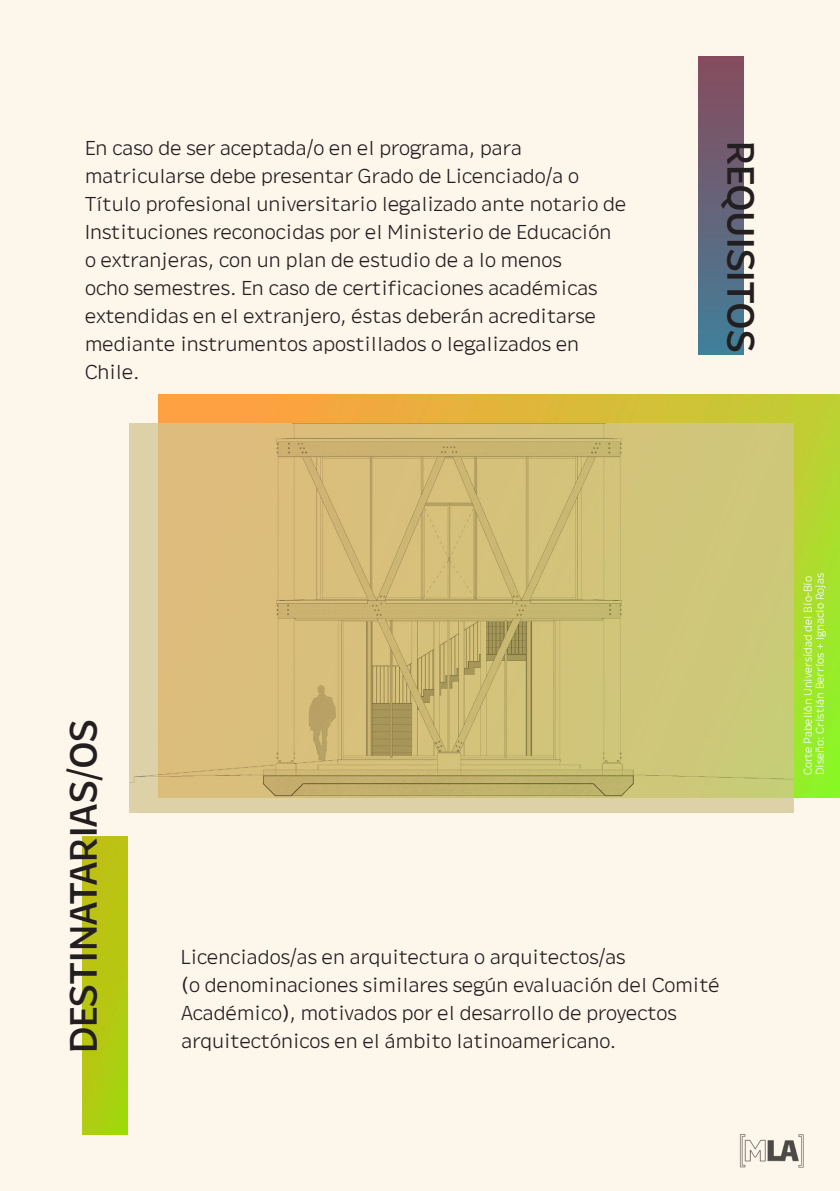
<style>
.page{position:relative;width:840px;height:1191px;background:#fff}
.page>*{position:absolute;margin:0;border:0;box-sizing:border-box;transform-origin:0 0}
.t1{font:34px "Facultad 1.19";letter-spacing:.01em;color:#231f20}
.t2{font:300 18px/28px "Facultad 1.19";color:#231f20}
.t3{font:300 10px "Facultad 1.19";color:#fff}
</style>
<div class="page">
<div style="left:0;top:0;width:839px;height:1191px;background:#fcf6eb"></div>
<img style="left:159px;top:394px;width:680px;height:403px">
<img style="left:698px;top:57px;width:45px;height:297px">
<img style="left:82px;top:836px;width:46px;height:298px">
<img style="left:129px;top:423px;width:664px;height:389px">
<img style="left:739px;top:1134px;width:65px;height:34px">
<p class="t2" style="left:85px;top:133px;width:542px">En caso de ser aceptada/o en el programa, para matricularse debe presentar Grado de Licenciado/a o Título profesional universitario legalizado ante notario de Instituciones reconocidas por el Ministerio de Educación o extranjeras, con un plan de estudio de a lo menos<br>ocho semestres. En caso de certificaciones académicas extendidas en el extranjero, éstas deberán acreditarse mediante instrumentos apostillados o legalizados en Chile.</p>
<p class="t1" style="left:763px;top:140px;width:213px;rotate:90deg">REQUISITOS</p>
<p class="t1" style="left:61px;top:1053px;width:335px;rotate:-90deg">DESTINATARIAS/OS</p>
<p class="t2" style="left:181px;top:942px;width:445px">Licenciados/as en arquitectura o arquitectos/as</p>
<p class="t2" style="left:181px;top:970px;width:539px">(o denominaciones similares según evaluación del Comité<br>Académico), motivados por el desarrollo de proyectos</p>
<p class="t2" style="left:181px;top:1026px;width:436px">arquitectónicos en el ámbito latinoamericano.</p>
<p class="t3" style="left:800px;top:775px;width:200px;rotate:-90deg">Corte Pabellón Universidad del Bío-Bío</p>
<p class="t3" style="left:812px;top:775px;width:204px;rotate:-90deg">Diseño: Cristián Berríos + Ignacio Rojas</p>
</div>
